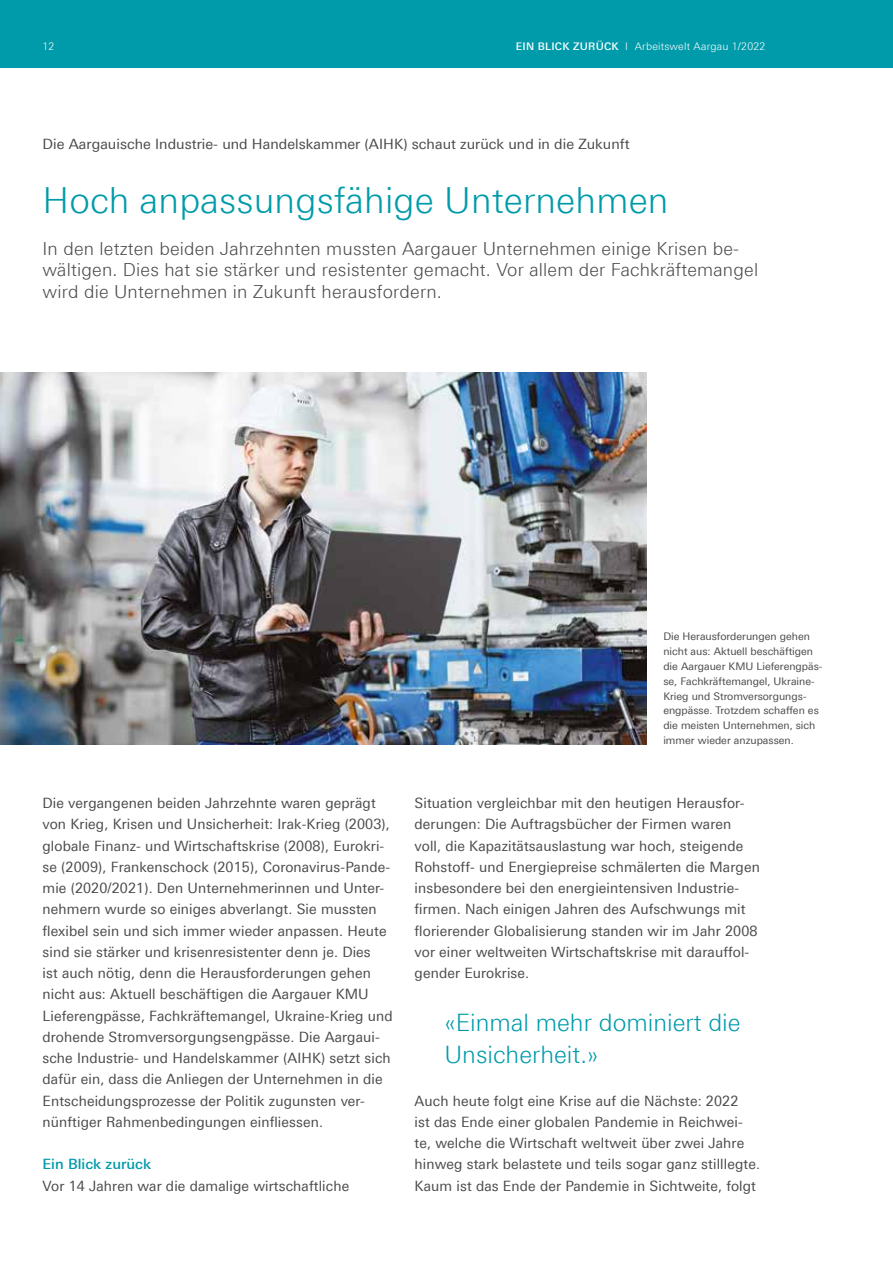
<style>
.page{position:relative;width:893px;height:1263px;background:#fff}
.page>*{position:absolute;margin:0;border:0;box-sizing:border-box;transform-origin:0 0}
.t1{font:300 36px "Linotype Univers 330";letter-spacing:.005em;color:#009baa}
.t2{font:300 24px/31.8px "Linotype Univers 330";color:#009baa}
.t3{font:300 18px/21.3px "Linotype Univers 330";letter-spacing:.01em;color:#4a4a49}
.t4{font:14.25px/21.3px "Linotype Univers 430";letter-spacing:.01em;color:#4a4a49}
.t5{font:500 14.25px "Linotype Univers 530";color:#009baa}
.t6{font:10.5px/14.9px "Linotype Univers 430";color:#4a4a49}
.t7{font:300 10.5px "Linotype Univers 330";letter-spacing:.02em;color:#fff}
.s1{font-family:"Linotype Univers 530";font-weight:500}
</style>
<div class="page">
<div style="left:0;top:0;width:893px;height:68px;background:#009baa"></div>
<img style="left:0;top:372px;width:646px;height:372px">
<p class="t7" style="left:43px;top:40px;width:13px">12</p>
<p class="t7" style="left:516px;top:40px;width:251px"><span class="s1">EIN BLICK ZURÜCK</span> I Arbeitswelt Aargau 1/2022</p>
<p class="t4" style="left:43px;top:133px;width:589px">Die Aargauische Industrie- und Handelskammer (AIHK) schaut zurück und in die Zukunft</p>
<h1 class="t1" style="left:43px;top:179px;width:628px">Hoch anpassungsfähige Unternehmen</h1>
<p class="t3" style="left:43px;top:238px;width:717px">In den letzten beiden Jahrzehnten mussten Aargauer Unternehmen einige Krisen be&shy;wältigen. Dies hat sie stärker und resistenter gemacht. Vor allem der Fachkräftemangel wird die Unternehmen in Zukunft herausfordern.</p>
<p class="t4" style="left:43px;top:792px;width:352px">Die vergangenen beiden Jahrzehnte waren geprägt von Krieg, Krisen und Unsicherheit: Irak-Krieg (2003), globale Finanz- und Wirtschaftskrise (2008), Eurokri&shy;se (2009), Frankenschock (2015), Coronavirus-Pande&shy;mie (2020/2021). Den Unternehmerinnen und Unter&shy;nehmern wurde so einiges abverlangt. Sie mussten flexibel sein und sich immer wieder anpassen. Heute sind sie stärker und krisenresistenter denn je. Dies<br>ist auch nötig, denn die Herausforderungen gehen nicht aus: Aktuell beschäftigen die Aargauer KMU Lieferengpässe, Fachkräftemangel, Ukraine-Krieg und drohende Stromversorgungsengpässe. Die Aargaui&shy;sche Industrie- und Handelskammer (AIHK) setzt sich dafür ein, dass die Anliegen der Unternehmen in die Entscheidungsprozesse der Politik zugunsten ver&shy;nünftiger Rahmenbedingungen einfliessen.</p>
<p class="t5" style="left:43px;top:1156px;width:110px">Ein Blick zurück</p>
<p class="t4" style="left:43px;top:1175px;width:308px">Vor 14 Jahren war die damalige wirtschaftliche</p>
<p class="t6" style="left:663px;top:629px;width:161px">Die Herausforderungen gehen nicht aus: Aktuell beschäftigen die Aargauer KMU Lieferengpäs&shy;se, Fachkräftemangel, Ukraine-<br>Krieg und Stromversorgungs&shy;engpässe. Trotzdem schaffen es die meisten Unternehmen, sich immer wieder anzupassen.</p>
<p class="t4" style="left:415px;top:792px;width:347px">Situation vergleichbar mit den heutigen Herausfor&shy;derungen: Die Auftragsbücher der Firmen waren voll, die Kapazitätsauslastung war hoch, steigende Rohstoff- und Energiepreise schmälerten die Margen insbesondere bei den energieintensiven Industrie&shy;firmen. Nach einigen Jahren des Aufschwungs mit florierender Globalisierung standen wir im Jahr 2008 vor einer weltweiten Wirtschaftskrise mit darauffol&shy;gender Eurokrise.</p>
<h2 class="t2" style="left:444px;top:1006px;width:298px">«Einmal mehr dominiert die<br>Unsicherheit.»</h2>
<p class="t4" style="left:415px;top:1090px;width:347px">Auch heute folgt eine Krise auf die Nächste: 2022<br>ist das Ende einer globalen Pandemie in Reichwei&shy;te, welche die Wirtschaft weltweit über zwei Jahre hinweg stark belastete und teils sogar ganz stilllegte.<br>Kaum ist das Ende der Pandemie in Sichtweite, folgt</p>
</div>
